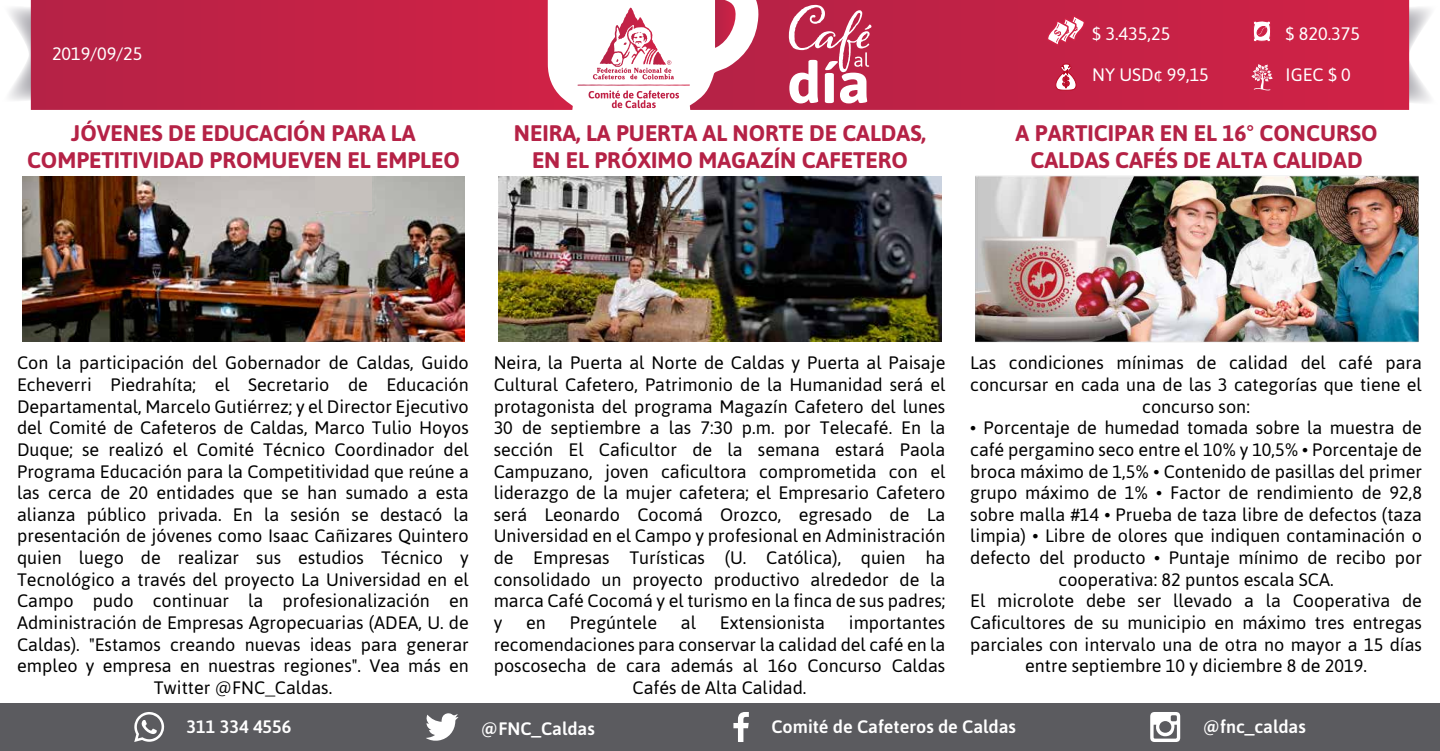
<style>
.page{position:relative;width:1440px;height:751px;background:#fff}
.page>*{position:absolute;margin:0;border:0;box-sizing:border-box;transform-origin:0 0}
.t1{font:700 22.5px/27px "Asap";color:#b52246;text-align:center}
.t2{font:18px/21.6px "Asap";color:#000;text-align:center}
.t3{font:500 18px "Asap";color:#fff}
.t4{font:18px "Asap";color:#fff}
</style>
<div class="page">
<svg style="left:9px;top:4px;width:22px;height:99px"></svg>
<svg style="left:1409px;top:4px;width:22px;height:101px"></svg>
<svg style="left:31px;top:0;width:542px;height:110px;background:#c42a4d"></svg>
<svg style="left:690px;top:0;width:719px;height:110px;background:#c82f51"></svg>
<svg style="left:577px;top:8px;width:113px;height:100px"></svg>
<div style="left:0;top:702px;width:1440px;height:48px;background:#5b5b5f"></div>
<svg style="left:426px;top:713px;width:32px;height:27px"></svg>
<svg style="left:733px;top:712px;width:16px;height:29px"></svg>
<svg style="left:1150px;top:712px;width:30px;height:29px"></svg>
<svg style="left:134px;top:712px;width:30px;height:29px"></svg>
<svg style="left:789px;top:5px;width:82px;height:98px"></svg>
<img style="left:499px;top:176px;width:440px;height:165px">
<img style="left:22px;top:176px;width:443px;height:165px">
<div style="left:315px;top:176px;width:57px;height:35px;background:#c6c1bd"></div>
<svg style="left:1253px;top:20px;width:18px;height:22px"></svg>
<svg style="left:1055px;top:64px;width:21px;height:28px"></svg>
<svg style="left:1047px;top:15px;width:38px;height:31px"></svg>
<svg style="left:1251px;top:64px;width:22px;height:26px"></svg>
<img style="left:939px;top:175px;width:480px;height:167px">
<p class="t4" style="left:52px;top:42px;width:92px">2019/09/25</p>
<p class="t1" style="left:27px;top:119px;width:434px">JÓVENES DE EDUCACIÓN PARA LA<br>COMPETITIVIDAD PROMUEVEN EL EMPLEO</p>
<p class="t4" style="left:1092px;top:22px;width:80px">$ 3.435,25</p>
<p class="t4" style="left:1092px;top:62px;width:118px">NY USD¢ 99,15</p>
<p class="t4" style="left:1286px;top:22px;width:76px">$ 820.375</p>
<p class="t4" style="left:1286px;top:62px;width:67px">IGEC $ 0</p>
<p class="t1" style="left:514px;top:119px;width:414px">NEIRA, LA PUERTA AL NORTE DE CALDAS,<br>EN EL PRÓXIMO MAGAZÍN CAFETERO</p>
<p class="t1" style="left:1016px;top:119px;width:363px">A PARTICIPAR EN EL 16° CONCURSO<br>CALDAS CAFÉS DE ALTA CALIDAD</p>
<p class="t2" style="left:17px;top:351px;width:453px">Con la participación del Gobernador de Caldas, Guido Echeverri Piedrahíta; el Secretario de Educación Departamental, Marcelo Gutiérrez; y el Director Ejecutivo del Comité de Cafeteros de Caldas, Marco Tulio Hoyos Duque; se realizó el Comité Técnico Coordinador del Programa Educación para la Competitividad que reúne a las cerca de 20 entidades que se han sumado a esta alianza público privada. En la sesión se destacó la presentación de jóvenes como Isaac Cañizares Quintero quien luego de realizar sus estudios Técnico y Tecnológico a través del proyecto La Universidad en el Campo pudo continuar la profesionalización en Administración de Empresas Agropecuarias (ADEA, U. de Caldas). "Estamos creando nuevas ideas para generar empleo y empresa en nuestras regiones". Vea más en Twitter @FNC_Caldas.</p>
<p class="t2" style="left:494px;top:351px;width:453px;text-align:justify">Neira, la Puerta al Norte de Caldas y Puerta al Paisaje Cultural Cafetero, Patrimonio de la Humanidad será el protagonista del programa Magazín Cafetero del lunes 30 de septiembre a las 7:30 p.m. por Telecafé. En la sección El Caficultor de la semana estará Paola Campuzano, joven caficultora comprometida con el liderazgo de la mujer cafetera; el Empresario Cafetero será Leonardo Cocomá Orozco, egresado de La Universidad en el Campo y profesional en Administración de Empresas Turísticas (U. Católica), quien ha consolidado un proyecto productivo alrededor de la marca Café Cocomá y el turismo en la finca de sus padres; y</p>
<p class="t2" style="left:526px;top:610px;width:21px">en</p>
<p class="t2" style="left:570px;top:610px;width:89px">Pregúntele</p>
<p class="t2" style="left:681px;top:610px;width:17px">al</p>
<p class="t2" style="left:720px;top:610px;width:107px">Extensionista</p>
<p class="t2" style="left:849px;top:610px;width:98px">importantes</p>
<p class="t2" style="left:494px;top:632px;width:453px">recomendaciones para conservar la calidad del café en la</p>
<p class="t2" style="left:494px;top:654px;width:453px">poscosecha de cara además al 16o Concurso Caldas</p>
<p class="t2" style="left:633px;top:675px;width:175px">Cafés de Alta Calidad.</p>
<p class="t2" style="left:970px;top:351px;width:453px">Las condiciones mínimas de calidad del café para concursar en cada una de las 3 categorías que tiene el concurso son:</p>
<p class="t2" style="left:970px;top:416px;width:453px">• Porcentaje de humedad tomada sobre la muestra de café pergamino seco entre el 10% y 10,5% • Porcentaje de broca máximo de 1,5% • Contenido de pasillas del primer grupo máximo de 1% • Factor de rendimiento de 92,8 sobre malla #14 • Prueba de taza libre de defectos (taza limpia) • Libre de olores que indiquen contaminación o defecto del producto • Puntaje mínimo de recibo por cooperativa: 82 puntos escala SCA.<br>El microlote debe ser llevado a la Cooperativa de Caficultores de su municipio en máximo tres entregas parciales con intervalo una de otra no mayor a 15 días entre septiembre 10 y diciembre 8 de 2019.</p>
<p class="t3" style="left:187px;top:714px;width:106px">311 334 4556</p>
<p class="t3" style="left:481px;top:716px;width:115px">@FNC_Caldas</p>
<p class="t3" style="left:771px;top:714px;width:246px">Comité de Cafeteros de Caldas</p>
<p class="t3" style="left:1203px;top:713px;width:105px">@fnc_caldas</p>
</div>
